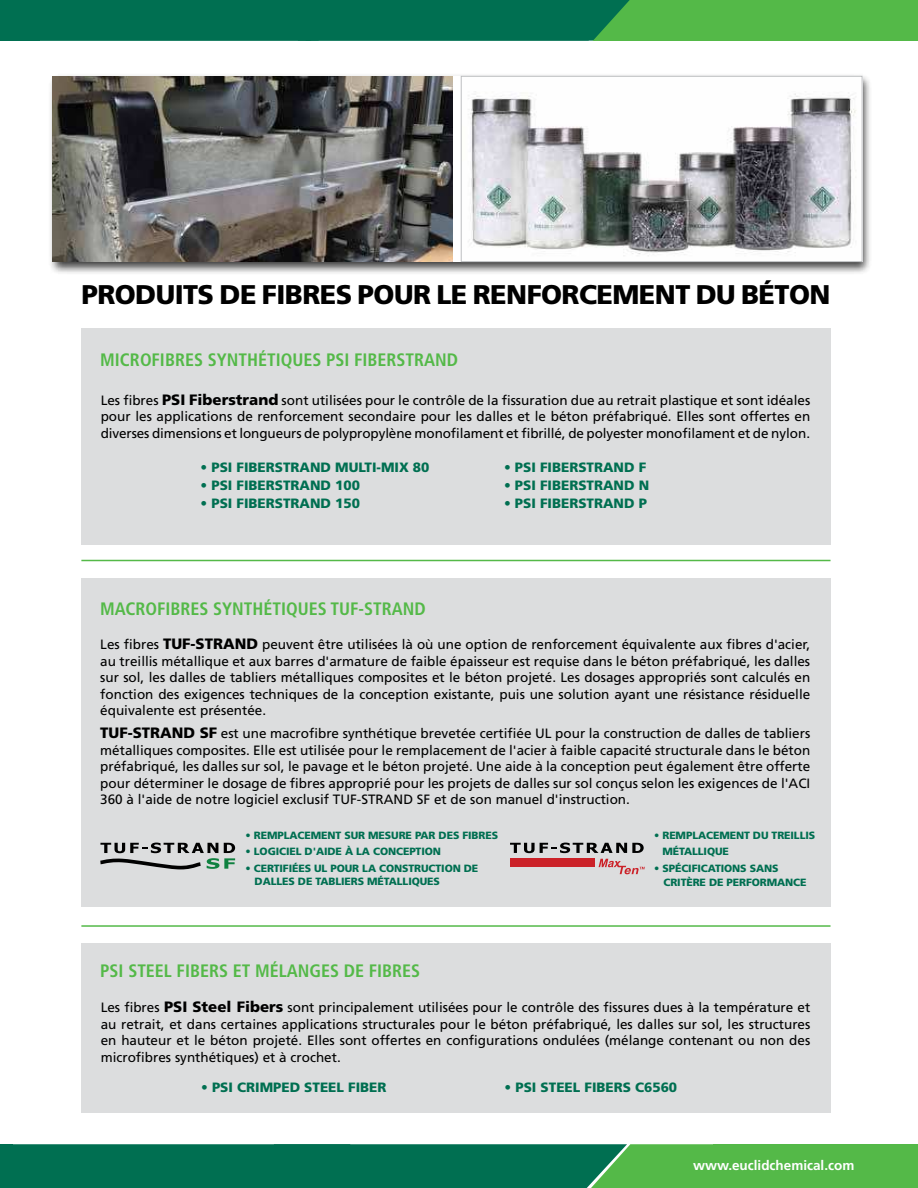
<style>
.page{position:relative;width:918px;height:1188px;background:#fff}
.page>*{position:absolute;margin:0;border:0;box-sizing:border-box;transform-origin:0 0}
.t1{font:900 27px "Frutiger LT Std";letter-spacing:-.02em;color:#000}
.t2{font:700 condensed 18px "Frutiger LT Std";color:#54b948}
.t3{font:13.5px/16.5px "Frutiger LT Std";color:#000;text-align:justify}
.t4{font:900 13.5px "Frutiger LT Std";color:#006f51}
.t5{font:700 13.5px "Frutiger LT Std";color:#fff}
.t6{font:900 10.5px/13.5px "Frutiger LT Std";letter-spacing:-.01em;color:#006f51}
.s1{font-weight:900;font-size:15px}
</style>
<div class="page">
<div style="left:81px;top:578px;width:750px;height:329px;background:#dcddde"></div>
<div style="left:0;top:0;width:31px;height:41px;background:#006f51"></div>
<svg style="left:31px;top:0;width:684px;height:41px;background:#0d7a50"></svg>
<div style="left:715px;top:0;width:203px;height:41px;background:#54b948"></div>
<svg style="left:0;top:1144px;width:713px;height:44px;background:#0e7b51"></svg>
<div style="left:713px;top:1144px;width:205px;height:44px;background:#54b948"></div>
<div style="left:81px;top:328px;width:750px;height:216px;background:#dcddde"></div>
<svg style="left:100px;top:843px;width:135px;height:26px"></svg>
<svg style="left:510px;top:843px;width:134px;height:10px"></svg>
<svg style="left:599px;top:859px;width:46px;height:15px"></svg>
<div style="left:510px;top:859px;width:85px;height:8px;background:#cb2128"></div>
<div style="left:81px;top:943px;width:750px;height:170px;background:#dcddde"></div>
<hr style="left:81px;top:925px;width:750px;height:2px;background:#54b948">
<hr style="left:81px;top:560px;width:750px;height:1px;background:#54b948">
<div style="left:49px;top:73px;width:823px;height:202px;background:#000;opacity:.75"></div>
<img style="left:52px;top:76px;width:401px;height:186px">
<img style="left:463px;top:78px;width:397px;height:182px">
<div style="left:461px;top:76px;width:401px;height:186px;border:1px solid #bcbec0"></div>
<h1 class="t1" style="left:81px;top:281px;width:751px">PRODUITS DE FIBRES POUR LE RENFORCEMENT DU BÉTON</h1>
<h2 class="t2" style="left:100px;top:350px;width:359px">MICROFIBRES SYNTHÉTIQUES PSI FIBERSTRAND</h2>
<p class="t3" style="left:101px;top:393px;width:711px">Les ibres <span class="s1">PSI Fiberstrand</span> sont utilisées pour le contrôle de la issuration due au retrait plastique et sont idéales pour les applications de renforcement secondaire pour les dalles et le béton préfabriqué. Elles sont offertes en diverses dimensions et longueurs de polypropylène monoilament et ibrillé, de polyester monoilament et de nylon.</p>
<p class="t4" style="left:201px;top:460px;width:230px">• PSI FIBERSTRAND MULTI-MIX 80</p>
<p class="t4" style="left:201px;top:478px;width:161px">• PSI FIBERSTRAND 100</p>
<p class="t4" style="left:201px;top:496px;width:161px">• PSI FIBERSTRAND 150</p>
<h2 class="t2" style="left:100px;top:599px;width:327px">MACROFIBRES SYNTHÉTIQUES TUF-STRAND</h2>
<p class="t4" style="left:504px;top:460px;width:144px">• PSI FIBERSTRAND F</p>
<p class="t4" style="left:504px;top:478px;width:147px">• PSI FIBERSTRAND N</p>
<p class="t4" style="left:504px;top:496px;width:144px">• PSI FIBERSTRAND P</p>
<p class="t3" style="left:100px;top:637px;width:712px">Les ibres <span class="s1">TUF-STRAND</span> peuvent être utilisées là où une option de renforcement équivalente aux ibres d'acier, au treillis métallique et aux barres d'armature de faible épaisseur est requise dans le béton préfabriqué, les dalles sur sol, les dalles de tabliers métalliques composites et le béton projeté. Les dosages appropriés sont calculés en fonction des exigences techniques de la conception existante, puis une solution ayant une résistance résiduelle équivalente est présentée.</p>
<p class="t3" style="left:100px;top:727px;width:712px"><span class="s1">TUF-STRAND SF</span> est une macroibre synthétique brevetée certiiée UL pour la construction de dalles de tabliers métalliques composites. Elle est utilisée pour le remplacement de l'acier à faible capacité structurale dans le béton préfabriqué, les dalles sur sol, le pavage et le béton projeté. Une aide à la conception peut également être offerte pour déterminer le dosage de ibres approprié pour les projets de dalles sur sol conçus selon les exigences de l'ACI 360 à l'aide de notre logiciel exclusif TUF-STRAND SF et de son manuel d'instruction.</p>
<p class="t6" style="left:246px;top:829px;width:254px">• REMPLACEMENT SUR MESURE PAR DES FIBRES</p>
<p class="t6" style="left:246px;top:845px;width:197px">• LOGICIEL D'AIDE À LA CONCEPTION</p>
<p class="t6" style="left:255px;top:862px;width:225px;text-indent:-9px">• CERTIFIÉES UL POUR LA CONSTRUCTION DE<br>DALLES DE TABLIERS MÉTALLIQUES</p>
<h2 class="t2" style="left:100px;top:962px;width:321px">PSI STEEL FIBERS ET MÉLANGES DE FIBRES</h2>
<p class="t6" style="left:662px;top:827px;width:154px;line-height:16.5px;text-indent:-8px">• REMPLACEMENT DU TREILLIS<br>MÉTALLIQUE</p>
<p class="t6" style="left:664px;top:861px;width:145px;line-height:14.2px;text-indent:-9px">• SPÉCIFICATIONS SANS<br>CRITÈRE DE PERFORMANCE</p>
<p class="t3" style="left:101px;top:1000px;width:711px">Les ibres <span class="s1">PSI Steel Fibers</span> sont principalement utilisées pour le contrôle des issures dues à la température et au retrait, et dans certaines applications structurales pour le béton préfabriqué, les dalles sur sol, les structures en hauteur et le béton projeté. Elles sont offertes en conigurations ondulées (mélange contenant ou non des microibres synthétiques) et à crochet.</p>
<p class="t4" style="left:201px;top:1080px;width:187px">• PSI CRIMPED STEEL FIBER</p>
<p class="t4" style="left:505px;top:1080px;width:174px">• PSI STEEL FIBERS C6560</p>
<p class="t5" style="left:693px;top:1158px;width:163px">www.euclidchemical.com</p>
</div>
